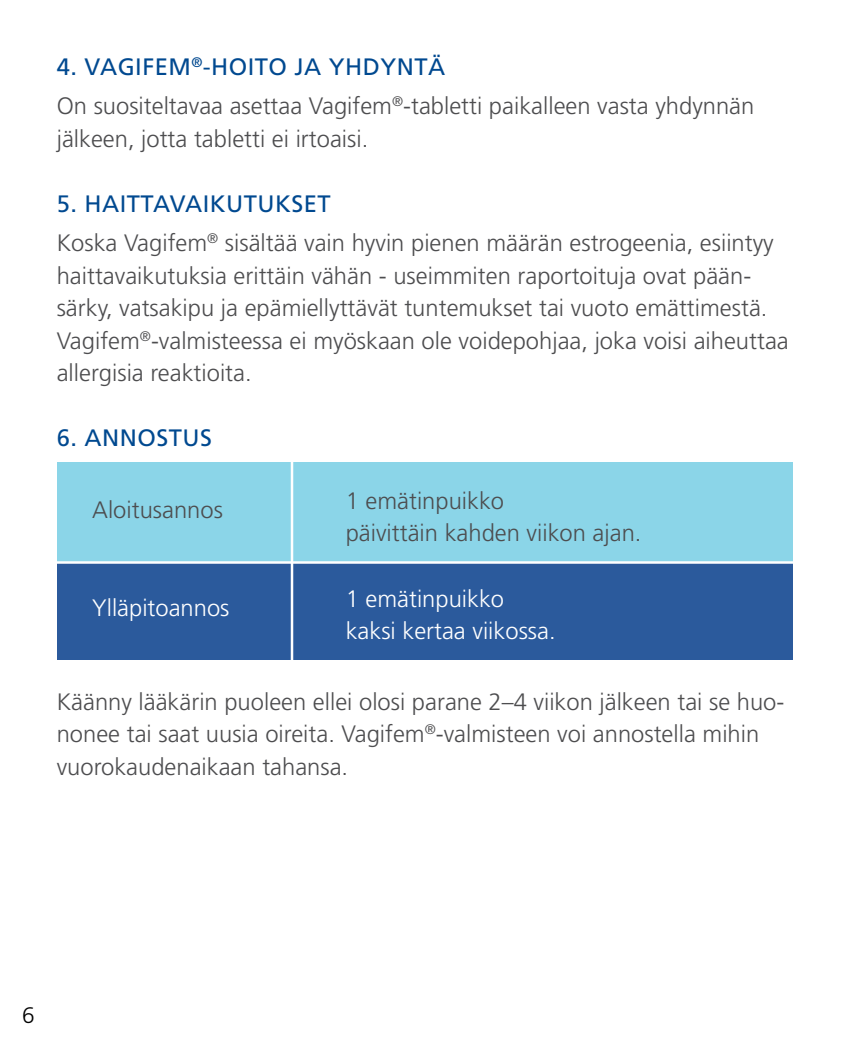
<style>
.page{position:relative;width:851px;height:1063px;background:#fff}
.page>*{position:absolute;margin:0;border:0;box-sizing:border-box;transform-origin:0 0}
.t1{font:300 23.75px/32.5px "Frutiger";color:#4d4d4f}
.t2{font:300 23.75px/32.5px "Frutiger";color:#fff}
.t3{font:23.75px "Frutiger";letter-spacing:.02em;color:#004990}
.t4{font:300 22.5px "Frutiger";color:#000}
.s1{font-weight:400;color:#004990}
</style>
<div class="page">
<div style="left:58px;top:560px;width:734px;height:100px;background:#2b5a9c"></div>
<div style="left:58px;top:462px;width:734px;height:100px;background:#8bd5e8"></div>
<hr style="left:57px;top:561px;width:740px;height:3px;background:#fff">
<hr style="left:291px;top:446px;width:2px;height:230px;background:#fff">
<p class="t1" style="left:57px;top:47px;width:699px;line-height:39.5px"><span class="s1">4. VAGIFEM</span><sup>®</sup><span class="s1">-HOITO JA YHDYNTÄ<br></span>On suositeltavaa asettaa Vagifem<sup>®</sup>-tabletti paikalleen vasta yhdynnän</p>
<p class="t1" style="left:57px;top:122px;width:313px">jälkeen, jotta tabletti ei irtoaisi.</p>
<p class="t1" style="left:57px;top:184px;width:718px;line-height:39.5px"><span class="s1">5. HAITTAVAIKUTUKSET<br></span>Koska Vagifem<sup>®</sup> sisältää vain hyvin pienen määrän estrogeenia, esiintyy</p>
<p class="t1" style="left:57px;top:260px;width:733px">haittavaikutuksia erittäin vähän - useimmiten raportoituja ovat pään&shy;särky, vatsakipu ja epämiellyttävät tuntemukset tai vuoto emättimestä.<br>Vagifem<sup>®</sup>-valmisteessa ei myöskaan ole voidepohjaa, joka voisi aiheuttaa allergisia reaktioita.</p>
<p class="t3" style="left:57px;top:424px;width:157px">6. ANNOSTUS</p>
<p class="t1" style="left:92px;top:494px;width:132px">Aloitusannos</p>
<p class="t2" style="left:92px;top:592px;width:139px">Ylläpitoannos</p>
<p class="t1" style="left:345px;top:484px;width:297px">1 emätinpuikko<br>päivittäin kahden viikon ajan.</p>
<p class="t2" style="left:345px;top:583px;width:211px">1 emätinpuikko kaksi kertaa viikossa.</p>
<p class="t1" style="left:57px;top:686px;width:729px">Käänny lääkärin puoleen ellei olosi parane 2–4 viikon jälkeen tai se huo&shy;nonee tai saat uusia oireita. Vagifem<sup>®</sup>-valmisteen voi annostella mihin vuorokaudenaikaan tahansa.</p>
<p class="t4" style="left:22px;top:1003px;width:14px">6</p>
</div>
